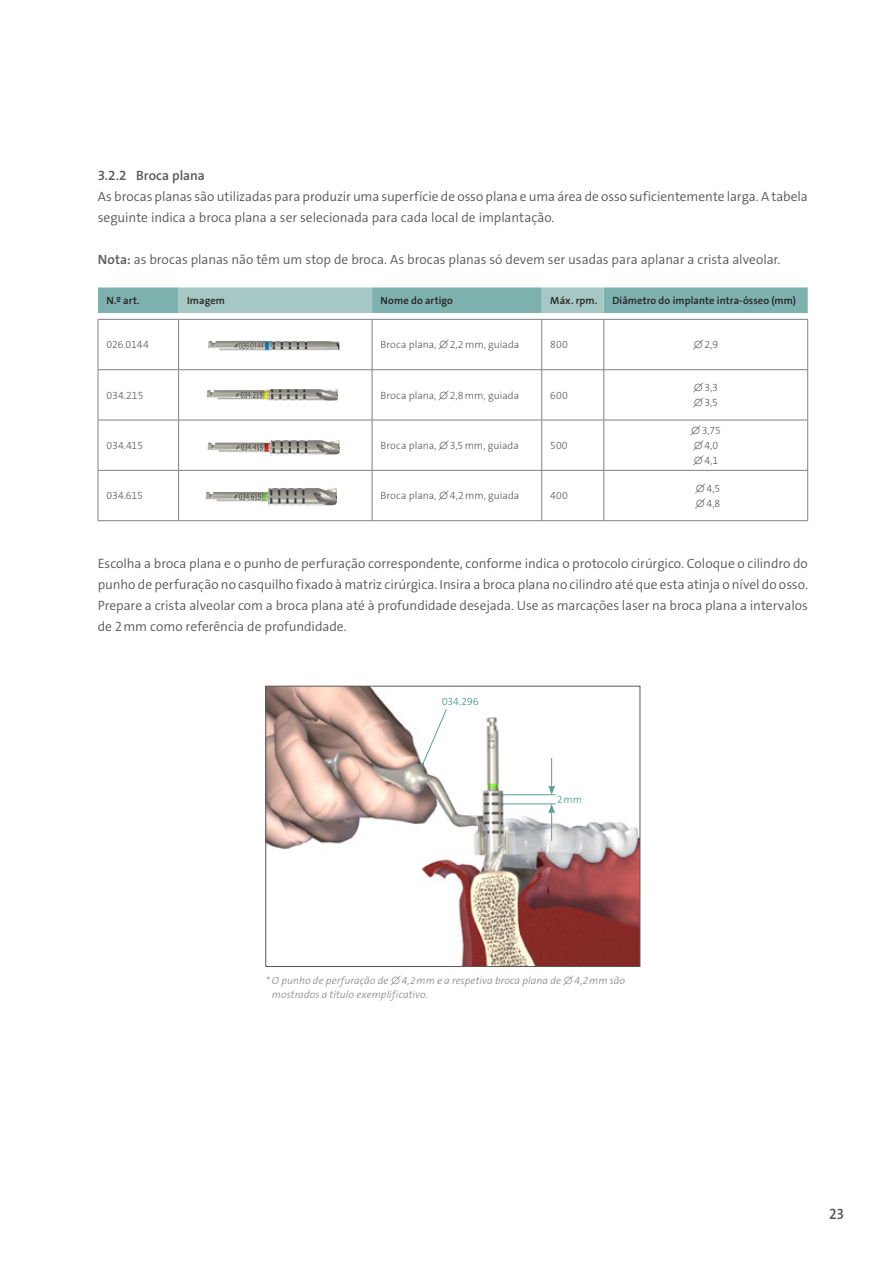
<style>
.page{position:relative;width:893px;height:1263px;background:#fff}
.page>*{position:absolute;margin:0;border:0;box-sizing:border-box;transform-origin:0 0}
.t1{font:15px "The Sans LP6 Se Bld";color:#57585a}
.Copy{font:13.5px/21px "The Sans LP4 Se Lig";letter-spacing:-.005em;color:#57585a}
.Subtitle_II{font:13.5px "The Sans LP6 Se Bld";letter-spacing:.005em;color:#57585a}
.Table_Copy{font:10.5px "The Sans LP3 Lig";color:#57585a}
.Footnote{font:10.5px/13.5px "The Sans LP3 Lig IT";letter-spacing:.005em;color:#808285}
.Table_Title{font:10.5px "The Sans LP6 Se Bld";letter-spacing:.01em;color:#231f20}
.t2{font:10.5px "The Sans LP4 Se Lig";color:#569e98}
.s1{font-family:"The Sans LP6 Se Bld"}
</style>
<div class="page">
<svg style="left:98px;top:287px;width:710px;height:26px;background:#8dbab6"></svg>
<hr style="left:98px;top:319px;width:80px;height:1px;background:#808285">
<hr style="left:372px;top:319px;width:169px;height:1px;background:#808285">
<hr style="left:98px;top:320px;width:1px;height:49px;background:#808285">
<hr style="left:178px;top:319px;width:194px;height:1px;background:#808285">
<hr style="left:178px;top:320px;width:1px;height:49px;background:#808285">
<hr style="left:372px;top:320px;width:1px;height:49px;background:#808285">
<hr style="left:541px;top:319px;width:63px;height:1px;background:#808285">
<hr style="left:541px;top:320px;width:1px;height:49px;background:#808285">
<hr style="left:604px;top:319px;width:204px;height:1px;background:#808285">
<hr style="left:604px;top:320px;width:1px;height:49px;background:#808285">
<hr style="left:807px;top:320px;width:1px;height:49px;background:#808285">
<hr style="left:98px;top:369px;width:81px;height:1px;background:#808285">
<hr style="left:98px;top:370px;width:1px;height:50px;background:#808285">
<hr style="left:179px;top:369px;width:193px;height:1px;background:#808285">
<hr style="left:178px;top:370px;width:1px;height:50px;background:#808285">
<hr style="left:372px;top:369px;width:170px;height:1px;background:#808285">
<hr style="left:372px;top:370px;width:1px;height:50px;background:#808285">
<hr style="left:542px;top:369px;width:62px;height:1px;background:#808285">
<hr style="left:541px;top:370px;width:1px;height:50px;background:#808285">
<hr style="left:604px;top:369px;width:204px;height:1px;background:#808285">
<hr style="left:604px;top:370px;width:1px;height:50px;background:#808285">
<hr style="left:807px;top:370px;width:1px;height:50px;background:#808285">
<hr style="left:98px;top:420px;width:81px;height:1px;background:#808285">
<hr style="left:98px;top:420px;width:1px;height:50px;background:#808285">
<hr style="left:179px;top:420px;width:193px;height:1px;background:#808285">
<hr style="left:178px;top:420px;width:1px;height:50px;background:#808285">
<hr style="left:372px;top:420px;width:170px;height:1px;background:#808285">
<hr style="left:372px;top:420px;width:1px;height:50px;background:#808285">
<hr style="left:542px;top:420px;width:62px;height:1px;background:#808285">
<hr style="left:541px;top:420px;width:1px;height:50px;background:#808285">
<hr style="left:604px;top:420px;width:204px;height:1px;background:#808285">
<hr style="left:604px;top:420px;width:1px;height:50px;background:#808285">
<hr style="left:807px;top:420px;width:1px;height:50px;background:#808285">
<hr style="left:98px;top:470px;width:81px;height:1px;background:#808285">
<hr style="left:98px;top:471px;width:1px;height:49px;background:#808285">
<hr style="left:179px;top:470px;width:193px;height:1px;background:#808285">
<hr style="left:178px;top:471px;width:1px;height:49px;background:#808285">
<hr style="left:372px;top:470px;width:170px;height:1px;background:#808285">
<hr style="left:372px;top:471px;width:1px;height:49px;background:#808285">
<hr style="left:542px;top:470px;width:62px;height:1px;background:#808285">
<hr style="left:541px;top:471px;width:1px;height:49px;background:#808285">
<hr style="left:604px;top:470px;width:204px;height:1px;background:#808285">
<hr style="left:604px;top:471px;width:1px;height:49px;background:#808285">
<hr style="left:807px;top:471px;width:1px;height:49px;background:#808285">
<hr style="left:98px;top:520px;width:81px;height:1px;background:#808285">
<hr style="left:179px;top:520px;width:193px;height:1px;background:#808285">
<hr style="left:372px;top:520px;width:170px;height:1px;background:#808285">
<hr style="left:542px;top:520px;width:62px;height:1px;background:#808285">
<hr style="left:604px;top:520px;width:204px;height:1px;background:#808285">
<img style="left:208px;top:340px;width:132px;height:11px">
<img style="left:206px;top:389px;width:132px;height:12px">
<img style="left:207px;top:440px;width:133px;height:15px">
<img style="left:205px;top:488px;width:132px;height:18px">
<img style="left:268px;top:688px;width:370px;height:277px">
<div style="left:266px;top:686px;width:374px;height:281px;border:1px solid #57585a"></div>
<hr style="left:500px;top:794px;width:56px;height:1px;background:#569e98">
<hr style="left:551px;top:758px;width:1px;height:30px;background:#569e98">
<svg style="left:548px;top:785px;width:7px;height:10px"></svg>
<hr style="left:500px;top:803px;width:56px;height:1px;background:#569e98">
<hr style="left:551px;top:811px;width:1px;height:30px;background:#569e98">
<svg style="left:548px;top:804px;width:7px;height:9px"></svg>
<svg style="left:421px;top:708px;width:26px;height:58px"></svg>
<p class="Subtitle_II" style="left:98px;top:166px;width:109px">3.2.2 Broca plana</p>
<p class="Copy" style="left:98px;top:186px;width:712px">As brocas planas são utilizadas para produzir uma superfície de osso plana e uma área de osso suficientemente larga. A tabela seguinte indica a broca plana a ser selecionada para cada local de implantação.</p>
<p class="Copy" style="left:98px;top:249px;width:684px"><span class="s1">Nota:</span> as brocas planas não têm um stop de broca. As brocas planas só devem ser usadas para aplanar a crista alveolar.</p>
<p class="Table_Title" style="left:107px;top:294px;width:35px">N.º art.</p>
<p class="Table_Title" style="left:187px;top:294px;width:40px">Imagem</p>
<p class="Table_Title" style="left:381px;top:294px;width:74px">Nome do artigo</p>
<p class="Table_Title" style="left:550px;top:294px;width:49px">Máx. rpm.</p>
<p class="Table_Title" style="left:612px;top:294px;width:185px">Diâmetro do implante intra-ósseo (mm)</p>
<p class="Table_Copy" style="left:107px;top:338px;width:44px">026.0144</p>
<p class="Table_Copy" style="left:381px;top:338px;width:140px">Broca plana, ∅2,2mm, guiada</p>
<p class="Table_Copy" style="left:550px;top:338px;width:19px">800</p>
<p class="Table_Copy" style="left:693px;top:338px;width:26px">∅2,9</p>
<p class="Table_Copy" style="left:107px;top:388px;width:38px">034.215</p>
<p class="Table_Copy" style="left:381px;top:388px;width:140px">Broca plana, ∅2,8mm, guiada</p>
<p class="Table_Copy" style="left:550px;top:388px;width:19px">600</p>
<p class="Table_Copy" style="left:107px;top:439px;width:38px">034.415</p>
<p class="Table_Copy" style="left:381px;top:439px;width:140px">Broca plana, ∅3,5mm, guiada</p>
<p class="Table_Copy" style="left:550px;top:439px;width:19px">500</p>
<p class="Table_Copy" style="left:107px;top:489px;width:38px">034.615</p>
<p class="Table_Copy" style="left:381px;top:489px;width:140px">Broca plana, ∅4,2mm, guiada</p>
<p class="Table_Copy" style="left:550px;top:489px;width:19px">400</p>
<p class="Table_Copy" style="left:693px;top:381px;width:26px">∅3,3</p>
<p class="Table_Copy" style="left:693px;top:396px;width:26px">∅3,5</p>
<p class="Table_Copy" style="left:691px;top:424px;width:32px">∅3,75</p>
<p class="Table_Copy" style="left:693px;top:439px;width:26px">∅4,0</p>
<p class="Table_Copy" style="left:693px;top:454px;width:26px">∅4,1</p>
<p class="Table_Copy" style="left:695px;top:482px;width:26px">∅4,5</p>
<p class="Table_Copy" style="left:695px;top:497px;width:26px">∅4,8</p>
<p class="Copy" style="left:98px;top:553px;width:712px;text-align:justify">Escolha a broca plana e o punho de perfuração correspondente, conforme indica o protocolo cirúrgico. Coloque o cilindro do punho de perfuração no casquilho fixado à matriz cirúrgica. Insira a broca plana no cilindro até que esta atinja o nível do osso.<br>Prepare a crista alveolar com a broca plana até à profundidade desejada. Use as marcações laser na broca plana a intervalos de 2mm como referência de profundidade.</p>
<p class="t2" style="left:442px;top:695px;width:39px">034.296</p>
<p class="t2" style="left:557px;top:792px;width:27px">2mm</p>
<p class="Footnote" style="left:272px;top:974px;width:355px;text-indent:-6px">* O punho de perfuração de ∅4,2mm e a respetiva broca plana de ∅4,2mm são mostrados a título exemplificativo.</p>
<p class="t1" style="left:829px;top:1204px;width:16px">23</p>
</div>
